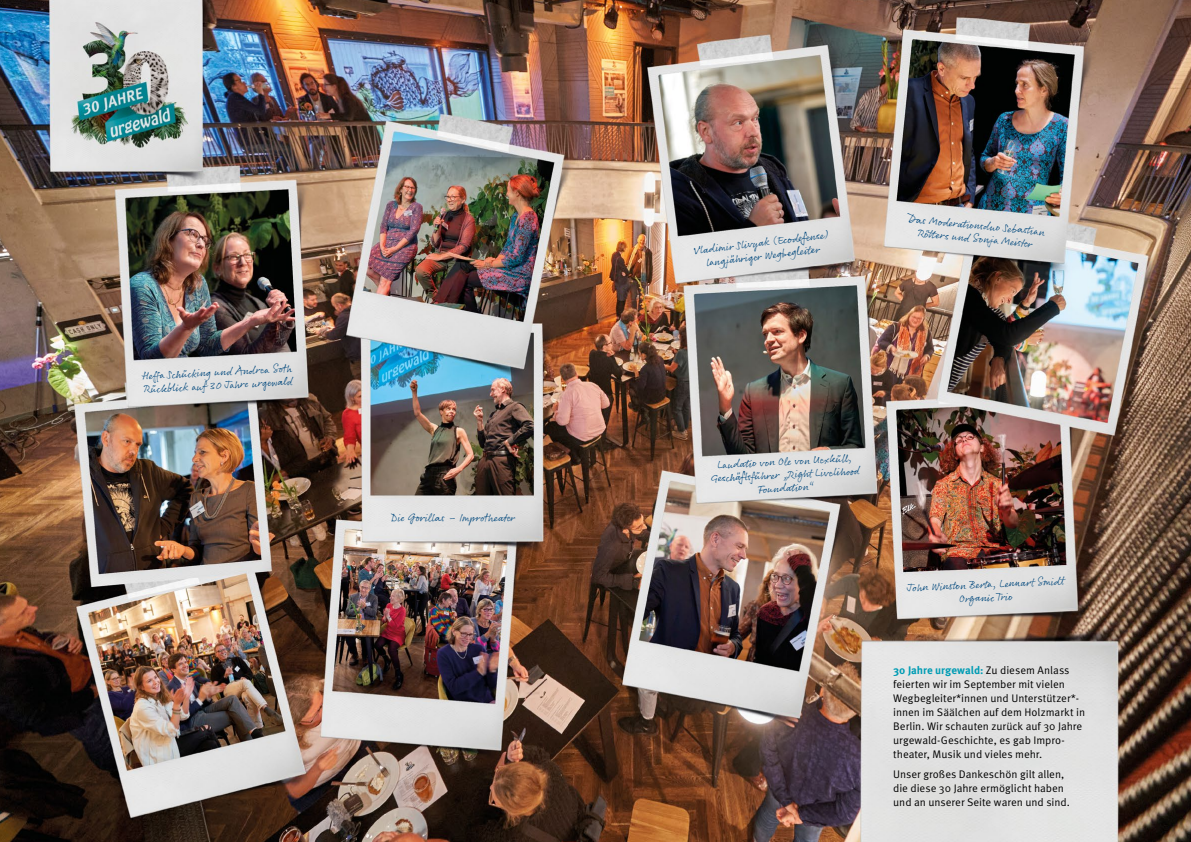
<style>
.page{position:relative;width:1191px;height:842px;background:#fff}
.page>*{position:absolute;margin:0;border:0;box-sizing:border-box;transform-origin:0 0}
.t1{font:11px/13.2px "Rollerscript Smooth";color:#00477c;text-align:center}
.t2{font:11px/14px "Meta Pro Norm";letter-spacing:-.005em;color:#000}
.t3{font:700 11px "Meta Pro";color:#009cb4}
.s1{font-family:"Meta Pro Norm";font-weight:400;color:#000}
</style>
<div class="page">
<img style="left:0;top:0;width:1191px;height:842px">
<p class="t1" style="left:142px;top:369px;width:152px;text-align:left;rotate:-3deg">Heff a Sch ücking und Andrea Soth<br>Rückbl ick auf 30 Jahre urge wal d</p>
<p class="t1" style="left:391px;top:511px;width:125px">Die Gorillas – Improtheater</p>
<p class="t1" style="left:693px;top:244px;width:137px;rotate:-7deg">Vladimir Slivyak (Ecod efe nse) langjährige r Wegbe gle it er</p>
<p class="t1" style="left:908px;top:212px;width:139px;rotate:5deg">D as Mod erationsduo Sebas tian<br>Rött ers und Sonja Meis te r</p>
<p class="t1" style="left:710px;top:458px;width:151px;rotate:-3deg">Laudatio von Ole von Uexküll ,<br>Gesch äft sführer „Righ t Livelihoo d<br>Fo undation“</p>
<p class="t1" style="left:907px;top:580px;width:158px;rotate:-2deg">John Winst on Berta, Lenn art Smidt<br>Orga nic Trio</p>
<p class="t3" style="left:893px;top:661px;width:178px">30 Jahre urgewald: <span class="s1">Zu diesem Anlass</span></p>
<p class="t2" style="left:893px;top:676px;width:193px">feierten wir im September mit vielen Wegbegleiter*innen und Unterstützer*- innen im Säälchen auf dem Holzmarkt in Berlin. Wir schauten zurück auf 30 Jahre urgewald-Geschichte, es gab Impro&shy;theater, Musik und vieles mehr.</p>
<p class="t2" style="left:893px;top:766px;width:178px">Unser großes Dankeschön gilt allen, die diese 30 Jahre ermöglicht haben und an unserer Seite waren und sind.</p>
</div>
